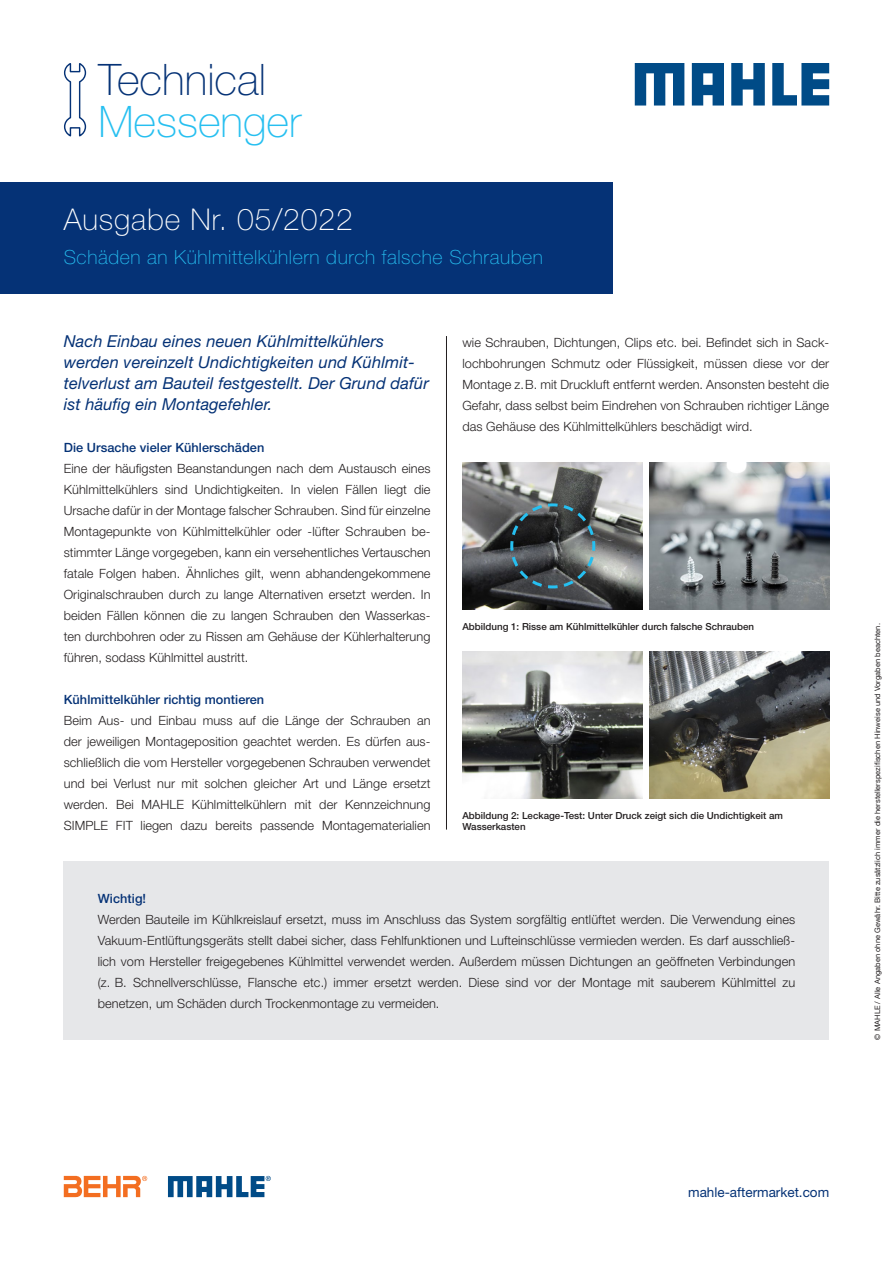
<style>
.page{position:relative;width:893px;height:1263px;background:#fff}
.page>*{position:absolute;margin:0;border:0;box-sizing:border-box;transform-origin:0 0}
.XX___100___Copy___He{font:100 43.5px/42px "Helvetica Neue LT Pro";color:#053276}
.XX___080___Flag_Titl{font:100 30px "Helvetica Neue LT Pro";letter-spacing:.03em;color:#fff}
.AM___080___Flag_Titl{font:100 19.5px "Helvetica Neue LT Pro";letter-spacing:.03em;color:#26bff0}
.XX___100___Chapter{font:italic 16.5px/21px "Helvetica Neue LT Pro";letter-spacing:.005em;color:#053276}
.XX___100___Copy___UR{font:13.5px "Helvetica Neue LT Pro";color:#053276}
.XX___100___Copy___No{font:300 12.75px/21px "Helvetica Neue LT Pro";letter-spacing:.005em;color:#231f20;text-align:justify}
.XX___100___Copy___No-2{font:500 12.75px "Helvetica Neue LT Pro";letter-spacing:.005em;color:#053276}
.XX___100___Copy___He-2{font:500 12.75px "Helvetica Neue LT Pro";letter-spacing:.005em;color:#053276}
.XX___100___Index___I{font:500 9.75px/10.5px "Helvetica Neue LT Pro";color:#231f20}
._01_Mahle_Copy_Block{font:7.5px "Helvetica Neue LT Com";letter-spacing:.005em;color:#231f20}
.s1{color:#26bff0}
</style>
<div class="page">
<svg style="left:64px;top:63px;width:23px;height:74px"></svg>
<hr style="left:446px;top:336px;width:1px;height:494px;background:#231f20">
<div style="left:0;top:183px;width:613px;height:111px;background:#053276"></div>
<img style="left:462px;top:462px;width:181px;height:147px">
<img style="left:462px;top:651px;width:181px;height:147px">
<img style="left:649px;top:462px;width:180px;height:147px">
<img style="left:649px;top:651px;width:180px;height:147px">
<svg style="left:168px;top:1176px;width:103px;height:21px"></svg>
<svg style="left:64px;top:1175px;width:83px;height:22px"></svg>
<div style="left:64px;top:861px;width:765px;height:179px;background:#e6e7e9"></div>
<svg style="left:509px;top:502px;width:88px;height:88px;background:#465154"></svg>
<svg style="left:635px;top:63px;width:49px;height:43px"></svg>
<svg style="left:731px;top:63px;width:34px;height:43px"></svg>
<svg style="left:772px;top:63px;width:57px;height:43px"></svg>
<svg style="left:692px;top:63px;width:32px;height:43px"></svg>
<p class="XX___100___Copy___He" style="left:98px;top:58px;width:204px">Technical<br><span class="s1">Messenger</span></p>
<p class="XX___080___Flag_Titl" style="left:64px;top:201px;width:290px">Ausgabe Nr. 05/2022</p>
<p class="AM___080___Flag_Titl" style="left:64px;top:245px;width:481px">Schäden an Kühlmittelkühlern durch falsche Schrauben</p>
<p class="XX___100___Chapter" style="left:64px;top:330px;width:367px">Nach Einbau eines neuen Kühlmittelkühlers werden vereinzelt Undichtigkeiten und Kühlmit&shy;telverlust am Bauteil festgestellt. Der Grund dafür ist häufig ein Montagefehler.</p>
<p class="XX___100___Copy___No-2" style="left:64px;top:439px;width:202px">Die Ursache vieler Kühlerschäden</p>
<p class="XX___100___Copy___No" style="left:64px;top:457px;width:368px">Eine der häufigsten Beanstandungen nach dem Austausch eines Kühlmittelkühlers sind Undichtigkeiten. In vielen Fällen liegt die Ursache dafür in der Montage falscher Schrauben. Sind für einzelne Montagepunkte von Kühlmittelkühler oder -lüfter Schrauben be&shy;stimmter Länge vorgegeben, kann ein versehentliches Vertauschen fatale Folgen haben. Ähnliches gilt, wenn abhandengekommene Originalschrauben durch zu lange Alternativen ersetzt werden. In beiden Fällen können die zu langen Schrauben den Wasserkas&shy;ten durchbohren oder zu Rissen am Gehäuse der Kühlerhalterung führen, sodass Kühlmittel austritt.</p>
<p class="XX___100___Copy___No-2" style="left:64px;top:691px;width:202px">Kühlmittelkühler richtig montieren</p>
<p class="XX___100___Copy___No" style="left:64px;top:709px;width:368px">Beim Aus- und Einbau muss auf die Länge der Schrauben an der jeweiligen Montageposition geachtet werden. Es dürfen aus&shy;schließlich die vom Hersteller vorgegebenen Schrauben verwendet und bei Verlust nur mit solchen gleicher Art und Länge ersetzt werden. Bei MAHLE Kühlmittelkühlern mit der Kennzeichnung SIMPLE FIT liegen dazu bereits passende Montagematerialien</p>
<p class="XX___100___Copy___No" style="left:462px;top:331px;width:368px">wie Schrauben, Dichtungen, Clips etc. bei. Befindet sich in Sack&shy;lochbohrungen Schmutz oder Flüssigkeit, müssen diese vor der Montage z. B. mit Druckluft entfernt werden. Ansonsten besteht die Gefahr, dass selbst beim Eindrehen von Schrauben richtiger Länge das Gehäuse des Kühlmittelkühlers beschädigt wird.</p>
<p class="XX___100___Index___I" style="left:462px;top:621px;width:293px">Abbildung 1: Risse am Kühlmittelkühler durch falsche Schrauben</p>
<p class="XX___100___Index___I" style="left:462px;top:810px;width:322px">Abbildung 2: Leckage-Test: Unter Druck zeigt sich die Undichtigkeit am<br>Wasserkasten</p>
<p class="XX___100___Copy___He-2" style="left:98px;top:891px;width:50px">Wichtig!</p>
<p class="XX___100___Copy___No" style="left:98px;top:909px;width:699px">Werden Bauteile im Kühlkreislauf ersetzt, muss im Anschluss das System sorgfältig entlüftet werden. Die Verwendung eines Vakuum-Entlüftungsgeräts stellt dabei sicher, dass Fehlfunktionen und Lufteinschlüsse vermieden werden. Es darf ausschließ&shy;lich vom Hersteller freigegebenes Kühlmittel verwendet werden. Außerdem müssen Dichtungen an geöffneten Verbindungen (z. B. Schnellverschlüsse, Flansche etc.) immer ersetzt werden. Diese sind vor der Montage mit sauberem Kühlmittel zu benetzen, um Schäden durch Trockenmontage zu vermeiden.</p>
<p class="_01_Mahle_Copy_Block" style="left:873px;top:1039px;width:418px;rotate:-90deg">© MAHLE / Alle Angaben ohne Gewähr. Bitte zusätzlich immer die herstellerspezifischen Hinweise und Vorgaben beachten.</p>
<p class="XX___100___Copy___UR" style="left:688px;top:1184px;width:143px">mahle-aftermarket.com</p>
</div>
